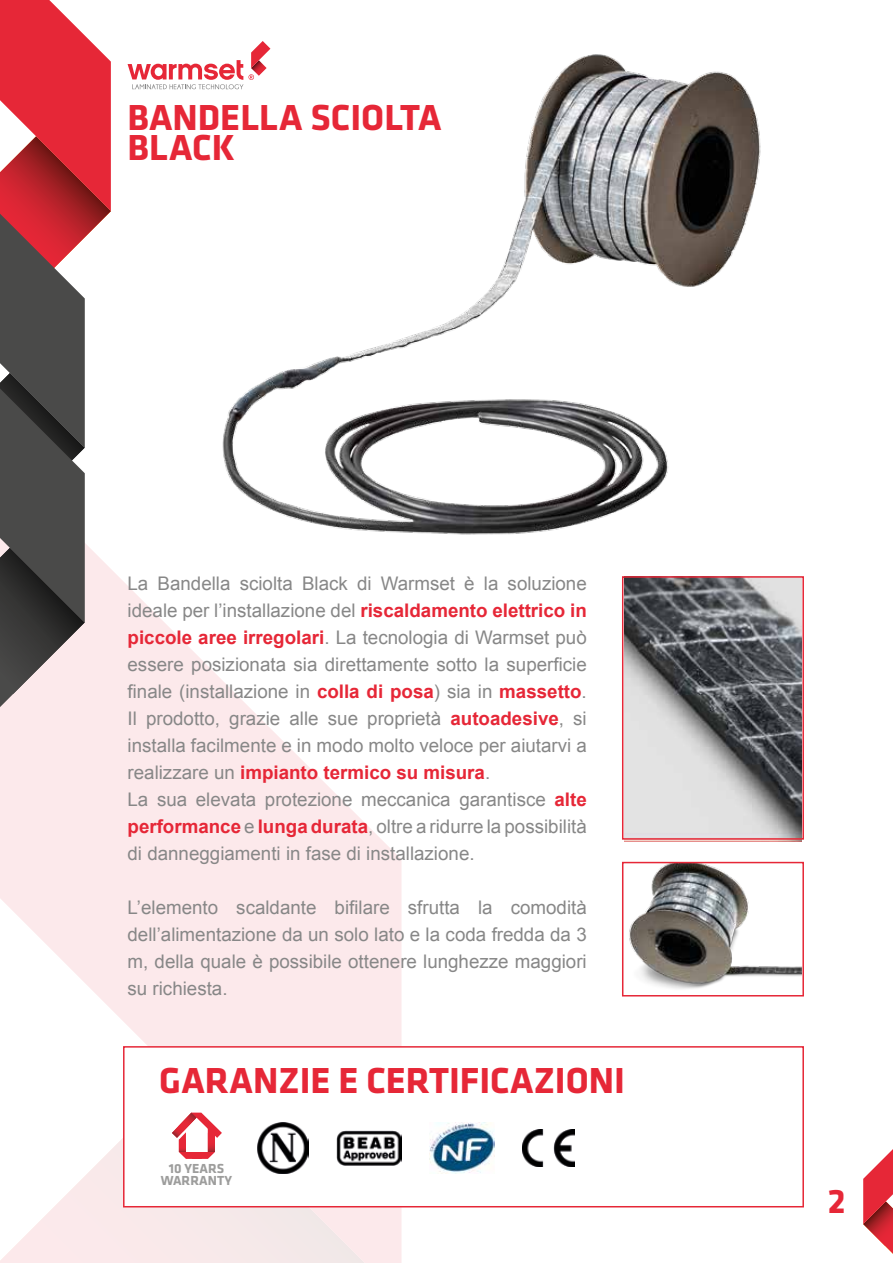
<style>
.page{position:relative;width:893px;height:1263px;background:#fff}
.page>*{position:absolute;margin:0;border:0;box-sizing:border-box;transform-origin:0 0}
.t1{font:700 37.5px/30px "Klavika";color:#e62737}
.t2{font:700 35.25px "Klavika";color:#e62737}
.t3{font:18.75px/27px "Arial";color:#878787}
.t4{font:700 13.65px/12.3px "Klavika";color:#9d9d9c;text-align:center}
.s1{font-weight:700;color:#e62737}
</style>
<div class="page">
<svg style="left:863px;top:1149px;width:30px;height:105px"></svg>
<svg style="left:0;top:569px;width:402px;height:694px;fill:#fce9eb"></svg>
<svg style="left:0;top:0;width:111px;height:762px;background:#a57074"></svg>
<svg style="left:128px;top:63px;width:82px;height:26px"></svg>
<img style="left:210px;top:41px;width:551px;height:494px">
<div style="left:123px;top:1046px;width:681px;height:161px;background:#fff;border:2px solid #e62737"></div>
<img style="left:624px;top:579px;width:177px;height:262px">
<img style="left:629px;top:865px;width:172px;height:124px">
<div style="left:622px;top:576px;width:182px;height:264px;border:2px solid #e62737"></div>
<div style="left:622px;top:862px;width:182px;height:134px;border:2px solid #e62737"></div>
<img style="left:257px;top:1122px;width:52px;height:51px">
<svg style="left:172px;top:1112px;width:50px;height:47px"></svg>
<img style="left:337px;top:1130px;width:65px;height:35px">
<img style="left:430px;top:1122px;width:65px;height:51px">
<img style="left:523px;top:1129px;width:51px;height:37px">
<h1 class="t1" style="left:128px;top:103px;width:316px">BANDELLA SCIOLTA<br>BLACK</h1>
<p class="t3" style="left:128px;top:570px;width:461px">La Bandella sciolta Black di Warmset è la soluzione ideale per l’installazione del <span class="s1">riscaldamento elettrico in piccole aree irregolari</span>. La tecnologia di Warmset può essere posizionata sia direttamente sotto la superficie finale (installazione in <span class="s1">colla di posa</span>) sia in <span class="s1">massetto</span>.<br>Il prodotto, grazie alle sue proprietà <span class="s1">autoadesive</span>, si installa facilmente e in modo molto veloce per aiutarvi a realizzare un <span class="s1">impianto termico su misura</span>.<br>La sua elevata protezione meccanica garantisce <span class="s1">alte performance</span> e <span class="s1">lunga durata</span>, oltre a ridurre la possibilità di danneggiamenti in fase di installazione.</p>
<p class="t3" style="left:128px;top:894px;width:461px;text-align:justify">L’elemento scaldante bifilare sfrutta la comodità dell’alimentazione da un solo lato e la coda fredda da 3 m, della quale è possibile ottenere lunghezze maggiori su richiesta.</p>
<h1 class="t1" style="left:159px;top:1066px;width:467px">GARANZIE E CERTIFICAZIONI</h1>
<p class="t4" style="left:161px;top:1162px;width:73px">10 YEARS<br>WARRANTY</p>
<h2 class="t2" style="left:828px;top:1182px;width:19px">2</h2>
</div>
